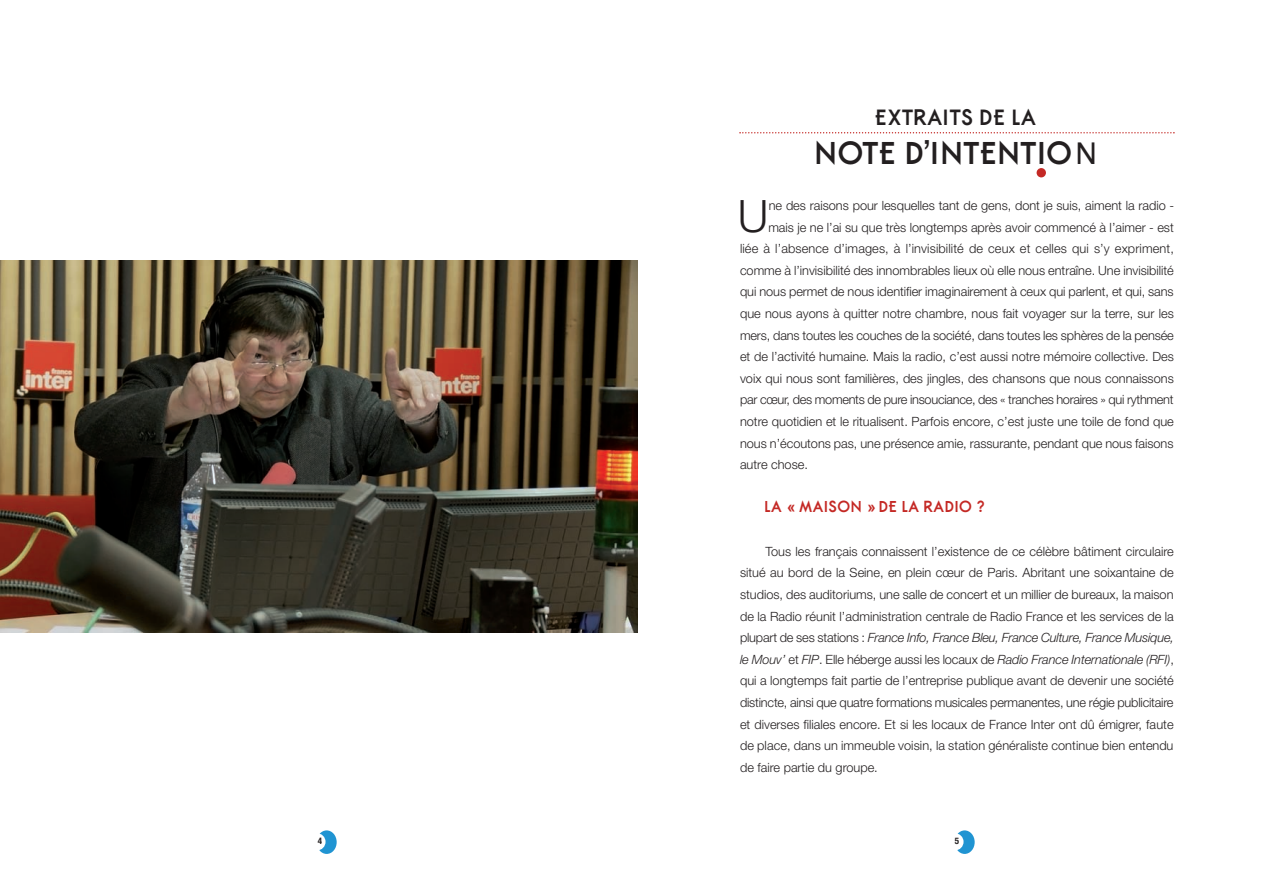
<style>
.page{position:relative;width:1276px;height:893px;background:#fff}
.page>*{position:absolute;margin:0;border:0;box-sizing:border-box;transform-origin:0 0}
.t1{font:300 44.7px "Helvetica Neue";color:#231f20}
.t2{font:700 30px "Belgrad";letter-spacing:-.01em;color:#231f20}
.t3{font:700 21px "Belgrad";letter-spacing:-.03em;color:#231f20}
.t4{font:700 15px "Belgrad";letter-spacing:-.02em;color:#c42925}
.t5{font:300 12.75px/21.6px "Helvetica Neue";color:#231f20;text-align:justify}
.t6{font:300 12.75px "Helvetica Neue";letter-spacing:-.02em;color:#231f20}
.t7{font:700 condensed 9px "Helvetica Neue";color:#231f20}
.s1{font-family:"Geneva";font-weight:400}
.s2{font-family:"Lucida Grande";font-weight:400}
.s3{font-family:"Arial"}
.s4{font-style:italic}
</style>
<div class="page">
<img style="left:0;top:260px;width:638px;height:373px">
<div style="left:1036px;top:168px;width:10px;height:9px;background:#c42925;border-radius:50%"></div>
<div style="left:954px;top:830px;width:20px;height:24px;background:#2094d2;border-radius:50%"></div>
<div style="left:946px;top:833px;width:17px;height:17px;background:#fff;border-radius:50%"></div>
<div style="left:317px;top:830px;width:20px;height:24px;background:#2094d2;border-radius:50%"></div>
<div style="left:308px;top:833px;width:17px;height:17px;background:#fff;border-radius:50%"></div>
<svg style="left:739px;top:132px;width:435px;height:2px"></svg>
<h3 class="t3" style="left:876px;top:109px;width:164px">EXTRAITS DE LA</h3>
<h2 class="t2" style="left:817px;top:141px;width:282px">NOTE D<span class="s1">’</span>INTENTIO<span class="s2">n</span></h2>
<h1 class="t1" style="left:738px;top:200px;width:32px">U</h1>
<p class="t5" style="left:769px;top:196px;width:407px">ne des raisons pour lesquelles tant de gens, dont je suis, aiment la radio -</p>
<p class="t5" style="left:768px;top:218px;width:407px">mais je ne l’ai su que très longtemps après avoir commencé à l’aimer - est</p>
<p class="t5" style="left:740px;top:239px;width:435px">liée à l’absence d’images, à l’invisibilité de ceux et celles qui s’y expriment,</p>
<p class="t5" style="left:740px;top:261px;width:435px">comme à l’invisibilité des innombrables lieux où elle nous entraîne. Une invisibilité</p>
<p class="t5" style="left:740px;top:282px;width:435px">qui nous permet de nous identifier imaginairement à ceux qui parlent, et qui, sans</p>
<p class="t5" style="left:740px;top:304px;width:435px">que nous ayons à quitter notre chambre, nous fait voyager sur la terre, sur les</p>
<p class="t5" style="left:740px;top:326px;width:435px">mers, dans toutes les couches de la société, dans toutes les sphères de la pensée</p>
<p class="t5" style="left:740px;top:347px;width:435px">et de l’activité humaine. Mais la radio, c’est aussi notre mémoire collective. Des</p>
<p class="t5" style="left:740px;top:369px;width:435px">voix qui nous sont familières, des jingles, des chansons que nous connaissons</p>
<p class="t6" style="left:740px;top:395px;width:435px">par cœur, des moments de pure insouciance, des « tranches horaires » qui rythment</p>
<p class="t5" style="left:740px;top:412px;width:435px">notre quotidien et le ritualisent. Parfois encore, c’est juste une toile de fond que</p>
<p class="t5" style="left:740px;top:433px;width:435px">nous n’écoutons pas, une présence amie, rassurante, pendant que nous faisons</p>
<p class="t5" style="left:740px;top:455px;width:69px">autre chose.</p>
<p class="t4" style="left:765px;top:501px;width:222px">LA <span class="s3">«</span> MAISON <span class="s3">»</span> DE LA RADIO ?</p>
<p class="t5" style="left:740px;top:542px;width:435px;text-indent:26px">Tous les français connaissent l’existence de ce célèbre bâtiment circulaire situé au bord de la Seine, en plein cœur de Paris. Abritant une soixantaine de studios, des auditoriums, une salle de concert et un millier de bureaux, la maison de la Radio réunit l’administration centrale de Radio France et les services de la plupart de ses stations : <span class="s4">France Info, France Bleu, France Culture, France Musique, le Mouv’</span> et <span class="s4">FIP</span>. Elle héberge aussi les locaux de <span class="s4">Radio France Internationale (RFI)</span>, qui a longtemps fait partie de l’entreprise publique avant de devenir une société distincte, ainsi que quatre formations musicales permanentes, une régie publicitaire et diverses filiales encore. Et si les locaux de France Inter ont dû émigrer, faute de place, dans un immeuble voisin, la station généraliste continue bien entendu de faire partie du groupe.</p>
<p class="t7" style="left:318px;top:838px;width:6px">4</p>
<p class="t7" style="left:955px;top:838px;width:6px">5</p>
</div>
